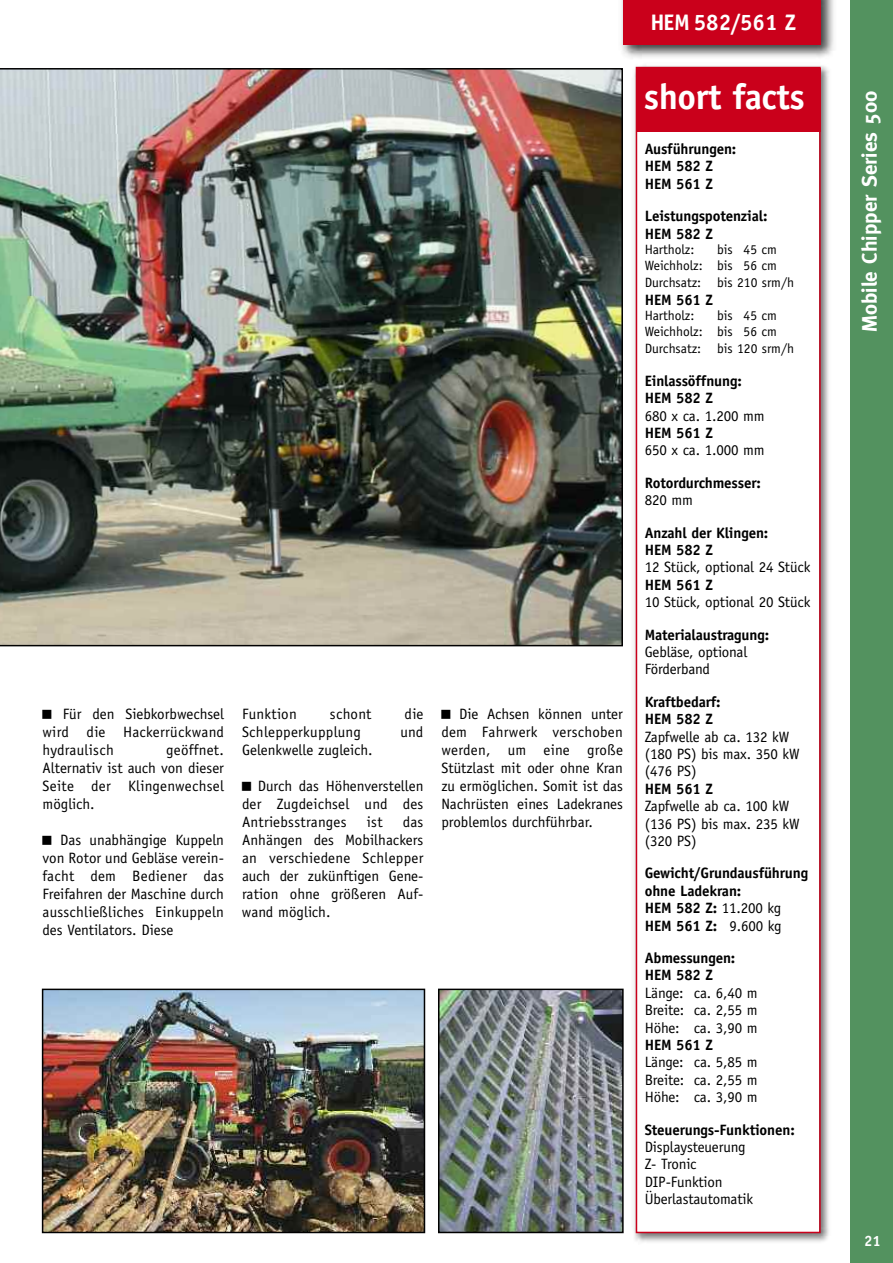
<style>
.page{position:relative;width:893px;height:1263px;background:#fff}
.page>*{position:absolute;margin:0;border:0;box-sizing:border-box;transform-origin:0 0}
.t1{font:700 36px "Officina Sans";letter-spacing:-.01em;color:#fff}
.t2{font:700 22.5px "Officina Sans";color:#fff}
.t3{font:700 21px "Meta";color:#fff}
.t4{font:15px/18px "Officina Sans";color:#000;text-align:justify}
.t5{font:700 15px/17.4px "Officina Sans";letter-spacing:-.01em;color:#000}
.t6{font:15px "Officina Sans";letter-spacing:.02em;color:#000}
.t7{font:700 15px "Officina Sans";color:#fff}
.t8{font:13.5px/15.6px "Officina Sans";color:#000;text-align:right}
.s1{font-weight:400}
</style>
<div class="page">
<div style="left:850px;top:0;width:43px;height:1263px;background:#53925f"></div>
<img style="left:621px;top:0;width:213px;height:58px">
<div style="left:623px;top:0;width:198px;height:45px;background:#ca001b"></div>
<img style="left:0;top:68px;width:623px;height:578px">
<img style="left:441px;top:992px;width:180px;height:238px">
<div style="left:438px;top:989px;width:186px;height:244px;border:2px solid #000"></div>
<img style="left:45px;top:992px;width:377px;height:238px">
<div style="left:42px;top:989px;width:383px;height:244px;border:2px solid #000"></div>
<img style="left:634px;top:65px;width:195px;height:1177px">
<div style="left:637px;top:68px;width:182px;height:1164px;background:#fff"></div>
<div style="left:636px;top:67px;width:185px;height:1166px;border:2px solid #ca001b"></div>
<div style="left:636px;top:68px;width:185px;height:64px;background:#ca001b"></div>
<p class="t4" style="left:43px;top:706px;width:183px;text-indent:20px">Für den Siebkorbwechsel wird die Hackerrückwand hydraulisch</p>
<p class="t4" style="left:43px;top:742px;width:183px;text-indent:124px">geöffnet.<br>Alternativ ist auch von dieser Seite der Klingenwechsel möglich.</p>
<p class="t4" style="left:43px;top:832px;width:183px;text-indent:18px">Das unabhängige Kuppeln von Rotor und Gebläse verein&shy;facht dem Bediener das Freifahren der Maschine durch ausschließliches Einkuppeln des Ventilators. Diese</p>
<p class="t6" style="left:242px;top:708px;width:56px">Funktion</p>
<p class="t4" style="left:330px;top:706px;width:43px">schont</p>
<p class="t4" style="left:405px;top:706px;width:20px">die</p>
<p class="t6" style="left:242px;top:726px;width:120px">Schlepperkupplung</p>
<p class="t4" style="left:400px;top:724px;width:25px">und</p>
<p class="t4" style="left:242px;top:742px;width:132px">Gelenkwelle zugleich.</p>
<p class="t4" style="left:242px;top:778px;width:183px;text-indent:16px">Durch das Höhenverstellen der Zugdeichsel und des Antriebsstranges</p>
<p class="t4" style="left:242px;top:814px;width:183px;text-indent:161px">das Anhängen des Mobilhackers an verschiedene Schlepper auch der zukünftigen Gene&shy;ration ohne größeren Auf&shy;wand möglich.</p>
<p class="t4" style="left:367px;top:814px;width:17px">ist</p>
<p class="t4" style="left:441px;top:706px;width:183px;text-indent:18px">Die Achsen können unter dem Fahrwerk verschoben werden, um eine große Stützlast mit oder ohne Kran zu ermöglichen. Somit ist das Nachrüsten eines Ladekranes problemlos durchführbar.</p>
<h2 class="t2" style="left:651px;top:13px;width:147px">HEM 582/561 Z</h2>
<h1 class="t1" style="left:644px;top:83px;width:162px">short facts</h1>
<p class="t5" style="left:645px;top:141px;width:93px">Ausführungen:<br>HEM 582 Z<br>HEM 561 Z</p>
<p class="t5" style="left:645px;top:209px;width:124px">Leistungspotenzial:<br>HEM 582 Z</p>
<p class="t8" style="left:645px;top:243px;width:51px">Hartholz:</p>
<p class="t8" style="left:645px;top:243px;width:134px">bis 45 cm<br>Weichholz: bis 56 cm</p>
<p class="t8" style="left:645px;top:276px;width:151px">Durchsatz: bis 210 srm/h</p>
<p class="t5" style="left:645px;top:292px;width:70px">HEM 561 Z</p>
<p class="t8" style="left:645px;top:309px;width:51px">Hartholz:</p>
<p class="t8" style="left:645px;top:309px;width:134px">bis 45 cm<br>Weichholz: bis 56 cm</p>
<p class="t8" style="left:645px;top:342px;width:151px">Durchsatz: bis 120 srm/h</p>
<p class="t5" style="left:645px;top:373px;width:99px">Einlassöffnung:<br>HEM 582 Z</p>
<p class="t4" style="left:645px;top:408px;width:122px">680 x ca. 1.200 mm</p>
<p class="t5" style="left:645px;top:425px;width:70px">HEM 561 Z</p>
<p class="t4" style="left:645px;top:442px;width:122px">650 x ca. 1.000 mm</p>
<p class="t5" style="left:645px;top:475px;width:118px">Rotordurchmesser:</p>
<p class="t4" style="left:645px;top:492px;width:50px">820 mm</p>
<p class="t5" style="left:645px;top:525px;width:125px">Anzahl der Klingen:<br>HEM 582 Z</p>
<p class="t4" style="left:645px;top:559px;width:167px">12 Stück, optional 24 Stück</p>
<p class="t5" style="left:645px;top:577px;width:70px">HEM 561 Z</p>
<p class="t4" style="left:645px;top:594px;width:167px">10 Stück, optional 20 Stück</p>
<p class="t5" style="left:645px;top:627px;width:126px">Materialaustragung:</p>
<p class="t4" style="left:645px;top:644px;width:104px;line-height:17.4px">Gebläse, optional<br>Förderband</p>
<p class="t5" style="left:645px;top:694px;width:77px">Kraftbedarf:<br>HEM 582 Z</p>
<p class="t4" style="left:645px;top:729px;width:156px;line-height:17.4px;text-align:left">Zapfwelle ab ca. 132 kW (180 PS) bis max. 350 kW (476 PS)</p>
<p class="t5" style="left:645px;top:781px;width:70px">HEM 561 Z</p>
<p class="t4" style="left:645px;top:798px;width:156px;line-height:17.4px;text-align:left">Zapfwelle ab ca. 100 kW (136 PS) bis max. 235 kW (320 PS)</p>
<p class="t5" style="left:645px;top:866px;width:165px">Gewicht/Grundausführung ohne Ladekran:<br>HEM 582 Z: <span class="s1">11.200 kg<br></span>HEM 561 Z: <span class="s1">9.600 kg</span></p>
<p class="t5" style="left:645px;top:950px;width:92px">Abmessungen:<br>HEM 582 Z</p>
<p class="t4" style="left:645px;top:985px;width:114px;line-height:17.4px">Länge: ca. 6,40 m Breite: ca. 2,55 m Höhe: ca. 3,90 m</p>
<p class="t5" style="left:645px;top:1037px;width:70px">HEM 561 Z</p>
<p class="t4" style="left:645px;top:1055px;width:114px;line-height:17.4px">Länge: ca. 5,85 m Breite: ca. 2,55 m Höhe: ca. 3,90 m</p>
<p class="t5" style="left:645px;top:1122px;width:152px">Steuerungs-Funktionen:</p>
<p class="t4" style="left:645px;top:1139px;width:110px;line-height:17.4px;text-align:left">Displaysteuerung<br>Z- Tronic<br>DIP-Funktion<br>Überlastautomatik</p>
<h3 class="t3" style="left:857px;top:332px;width:242px;rotate:-90deg">Mobile Chipper Series 500</h3>
<p class="t7" style="left:864px;top:1235px;width:18px">21</p>
</div>
